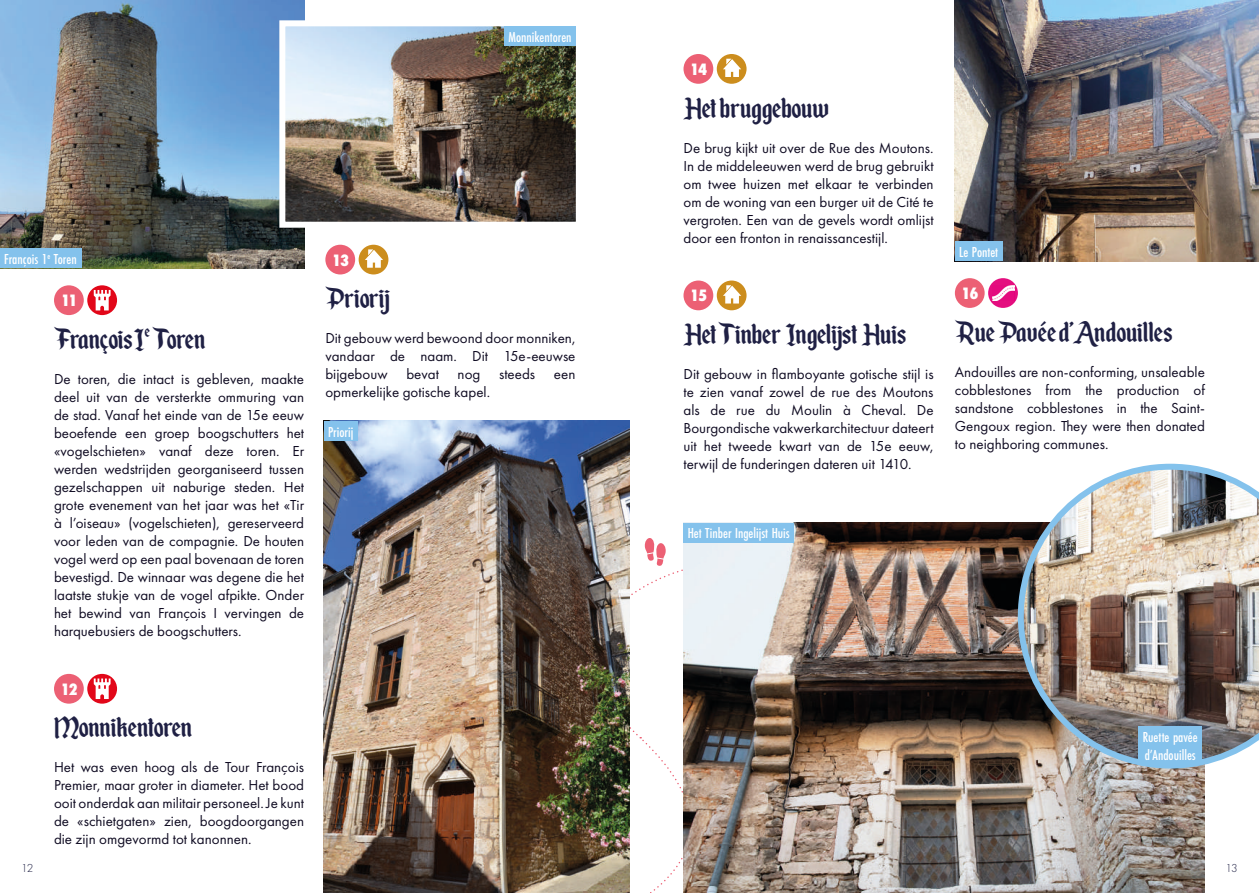
<style>
.page{position:relative;width:1259px;height:893px;background:#fff}
.page>*{position:absolute;margin:0;border:0;box-sizing:border-box;transform-origin:0 0}
.t1{font:34.5px "Enchanted Land";letter-spacing:-.01em;color:#1f2044}
.t2{font:34.5px "Enchanted Land";letter-spacing:-.03em;color:#1f2044}
.t3{font:800 condensed 15.15px "Futura";letter-spacing:-.06em;color:#fff}
.t4{font:15px/18px "Futura PT";color:#0f0b22;text-align:justify}
.t5{font:500 15px/18px "Futura PT Cond";color:#fff}
.t6{font:300 12px "Futura PT";color:#1f2044}
</style>
<div class="page">
<div style="left:54px;top:285px;width:30px;height:30px;background:#ec6074;border-radius:50%"></div>
<svg style="left:87px;top:285px;width:30px;height:30px"></svg>
<svg style="left:94px;top:290px;width:17px;height:20px"></svg>
<div style="left:54px;top:674px;width:30px;height:30px;background:#ec6074;border-radius:50%"></div>
<div style="left:87px;top:674px;width:30px;height:30px;background:#e20719;border-radius:50%"></div>
<svg style="left:94px;top:678px;width:17px;height:21px"></svg>
<div style="left:325px;top:245px;width:30px;height:29px;background:#ec6074;border-radius:50%"></div>
<div style="left:359px;top:245px;width:29px;height:29px;background:#cc8d1d;border-radius:50%"></div>
<svg style="left:365px;top:249px;width:18px;height:19px"></svg>
<div style="left:683px;top:54px;width:30px;height:30px;background:#ec6074;border-radius:50%"></div>
<div style="left:717px;top:54px;width:29px;height:30px;background:#cc8d1d;border-radius:50%"></div>
<svg style="left:723px;top:59px;width:18px;height:18px"></svg>
<div style="left:683px;top:281px;width:30px;height:29px;background:#ec6074;border-radius:50%"></div>
<div style="left:717px;top:281px;width:29px;height:29px;background:#cc8d1d;border-radius:50%"></div>
<svg style="left:723px;top:285px;width:18px;height:19px"></svg>
<div style="left:955px;top:278px;width:29px;height:30px;background:#ec6074;border-radius:50%"></div>
<div style="left:988px;top:278px;width:30px;height:30px;background:#e40e7f;border-radius:50%"></div>
<img style="left:992px;top:286px;width:22px;height:15px">
<img style="left:0;top:0;width:304px;height:268px">
<img style="left:276px;top:17px;width:300px;height:214px">
<div style="left:504px;top:26px;width:72px;height:20px;background:#84c2ec"></div>
<img style="left:955px;top:0;width:304px;height:261px">
<div style="left:955px;top:241px;width:47px;height:20px;background:#84c2ec"></div>
<img style="left:774px;top:523px;width:431px;height:370px">
<img style="left:1017px;top:464px;width:242px;height:304px">
<div style="left:1138px;top:726px;width:64px;height:38px;background:#84c2ec"></div>
<div style="left:683px;top:523px;width:111px;height:20px;background:#84c2ec"></div>
<img style="left:629px;top:537px;width:145px;height:356px">
<img style="left:324px;top:421px;width:305px;height:472px">
<div style="left:324px;top:421px;width:33px;height:20px;background:#84c2ec"></div>
<div style="left:0;top:248px;width:81px;height:20px;background:#84c2ec"></div>
<p class="t5" style="left:508px;top:28px;width:65px">Monnikentoren</p>
<p class="t5" style="left:4px;top:250px;width:74px">François 1<sup>e</sup> Toren</p>
<p class="t3" style="left:61px;top:290px;width:18px">11</p>
<h1 class="t2" style="left:54px;top:319px;width:153px">François I<sup>e</sup> Toren</h1>
<p class="t4" style="left:54px;top:370px;width:252px">De toren, die intact is gebleven, maakte deel uit van de versterkte ommuring van de stad. Vanaf het einde van de 15e eeuw beoefende een groep boogschutters het «vogelschieten» vanaf deze toren. Er werden wedstrijden georganiseerd tussen gezelschappen uit naburige steden. Het grote evenement van het jaar was het «Tir à l’oiseau» (vogelschieten), gereserveerd voor leden van de compagnie. De houten vogel werd op een paal bovenaan de toren bevestigd. De winnaar was degene die het laatste stukje van de vogel afpikte. Onder het bewind van François I vervingen de harquebusiers de boogschutters.</p>
<p class="t3" style="left:60px;top:679px;width:19px">12</p>
<h1 class="t1" style="left:54px;top:708px;width:140px">Monnikentoren</h1>
<p class="t4" style="left:54px;top:758px;width:252px">Het was even hoog als de Tour François Premier, maar groter in diameter. Het bood ooit onderdak aan militair personeel. Je kunt de «schietgaten» zien, boogdoorgangen die zijn omgevormd tot kanonnen.</p>
<p class="t3" style="left:332px;top:250px;width:19px">13</p>
<h1 class="t1" style="left:325px;top:279px;width:66px">Priorij</h1>
<p class="t4" style="left:325px;top:329px;width:252px">Dit gebouw werd bewoond door monniken, vandaar de naam. Dit 15e-eeuwse bijgebouw bevat nog steeds een opmerkelijke gotische kapel.</p>
<p class="t5" style="left:328px;top:423px;width:27px">Priorij</p>
<p class="t3" style="left:690px;top:59px;width:19px">14</p>
<h1 class="t1" style="left:683px;top:88px;width:147px">Het bruggebouw</h1>
<p class="t4" style="left:683px;top:138px;width:252px">De brug kijkt uit over de Rue des Moutons.<br>In de middeleeuwen werd de brug gebruikt om twee huizen met elkaar te verbinden om de woning van een burger uit de Cité te vergroten. Een van de gevels wordt omlijst door een fronton in renaissancestijl.</p>
<p class="t3" style="left:690px;top:285px;width:19px">15</p>
<h1 class="t1" style="left:683px;top:314px;width:224px">Het Tinber Ingelijst Huis</h1>
<p class="t4" style="left:683px;top:365px;width:252px">Dit gebouw in flamboyante gotische stijl is te zien vanaf zowel de rue des Moutons als de rue du Moulin à Cheval. De Bourgondische vakwerkarchitectuur dateert uit het tweede kwart van de 15e eeuw, terwijl de funderingen dateren uit 1410.</p>
<p class="t5" style="left:959px;top:243px;width:41px">Le Pontet</p>
<p class="t3" style="left:961px;top:283px;width:19px">16</p>
<h1 class="t1" style="left:955px;top:312px;width:219px">Rue Pavée d’Andouilles</h1>
<p class="t4" style="left:955px;top:363px;width:252px">Andouilles are non-conforming, unsaleable cobblestones from the production of sandstone cobblestones in the Saint-Gengoux region. They were then donated to neighboring communes.</p>
<p class="t5" style="left:688px;top:524px;width:104px">Het Tinber Ingelijst Huis</p>
<p class="t5" style="left:1142px;top:728px;width:56px">Ruette pavée d’Andouilles</p>
<p class="t6" style="left:21px;top:861px;width:14px">12</p>
<p class="t6" style="left:1225px;top:861px;width:14px">13</p>
</div>
